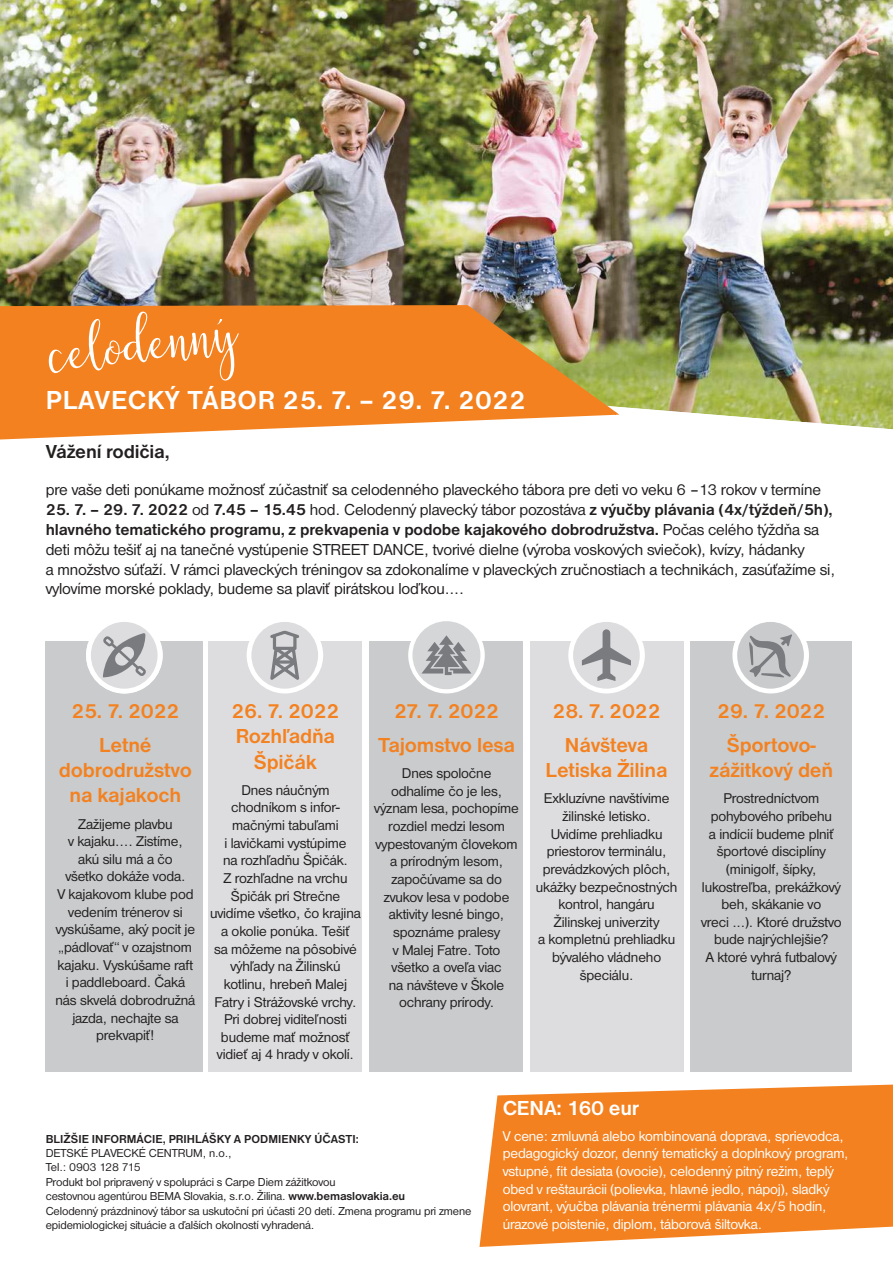
<style>
.page{position:relative;width:893px;height:1263px;background:#fff}
.page>*{position:absolute;margin:0;border:0;box-sizing:border-box;transform-origin:0 0}
.t1{font:67.95px "Lilly Mae";color:#fff}
.t2{font:700 27px "Nimbus Sans DOT";letter-spacing:.02em;color:#fff}
.t3{font:700 21px/33.8px "Nimbus Sans DOT";letter-spacing:-.01em;color:#f4811f;text-align:center}
.t4{font:700 21px "Nimbus Sans DOT";letter-spacing:-.01em;color:#fff}
.t5{font:700 19.5px "Nimbus Sans DOT";letter-spacing:-.01em;color:#221f1f}
.t6{font:16.5px/19.8px "Nimbus Sans DOT";letter-spacing:-.01em;color:#221f1f}
.t7{font:14.7px/17.7px "Nimbus Sans DOT";letter-spacing:-.01em;color:#221f1f;text-align:center}
.t8{font:14.7px/17.7px "Nimbus Sans DOT";letter-spacing:-.01em;color:#fff}
.t9{font:12px/14.4px "Nimbus Sans DOT";letter-spacing:-.01em;color:#221f1f}
.t10{font:700 12px "Nimbus Sans DOT";letter-spacing:.005em;color:#221f1f}
.s1{font-weight:700}
</style>
<div class="page">
<img style="left:0;top:0;width:893px;height:430px">
<svg style="left:0;top:304px;width:619px;height:136px;background:#e98e3b"></svg>
<div style="left:370px;top:642px;width:153px;height:430px;background:#c9cbcc"></div>
<div style="left:690px;top:642px;width:162px;height:430px;background:#c9cbcc"></div>
<div style="left:208px;top:642px;width:153px;height:430px;background:#dddddf"></div>
<div style="left:530px;top:642px;width:153px;height:430px;background:#dddddf"></div>
<div style="left:46px;top:642px;width:157px;height:430px;background:#c9cbcc"></div>
<div style="left:732px;top:617px;width:77px;height:76px;background:#fff;border-radius:50%"></div>
<div style="left:737px;top:622px;width:67px;height:67px;background:#c9cbcc;border-radius:50%"></div>
<div style="left:568px;top:617px;width:77px;height:76px;background:#fff;border-radius:50%"></div>
<div style="left:573px;top:622px;width:67px;height:67px;background:#dddddf;border-radius:50%"></div>
<div style="left:86px;top:617px;width:77px;height:76px;background:#fff;border-radius:50%"></div>
<div style="left:91px;top:622px;width:67px;height:67px;background:#dddddf;border-radius:50%"></div>
<div style="left:247px;top:617px;width:76px;height:76px;background:#fff;border-radius:50%"></div>
<div style="left:251px;top:622px;width:67px;height:67px;background:#dddddf;border-radius:50%"></div>
<div style="left:408px;top:617px;width:77px;height:76px;background:#fff;border-radius:50%"></div>
<svg style="left:103px;top:633px;width:43px;height:44px"></svg>
<svg style="left:479px;top:1084px;width:414px;height:163px;background:#f5903a"></svg>
<img style="left:268px;top:0;width:32px;height:680px">
<svg style="left:749px;top:634px;width:43px;height:43px"></svg>
<svg style="left:412px;top:621px;width:68px;height:68px"></svg>
<svg style="left:582px;top:629px;width:49px;height:52px"></svg>
<h1 class="t1" style="left:46px;top:323px;width:191px;rotate:-7deg">celodenný</h1>
<h2 class="t2" style="left:46px;top:385px;width:481px">PLAVECKÝ TÁBOR 25. 7. – 29. 7. 2022</h2>
<h3 class="t5" style="left:46px;top:442px;width:125px">Vážení rodičia,</h3>
<p class="t6" style="left:46px;top:480px;width:777px">pre vaše deti ponúkame možnosť zúčastniť sa celodenného plaveckého tábora pre deti vo veku 6 –13 rokov v termíne</p>
<p class="t6" style="left:46px;top:500px;width:791px"><span class="s1">25. 7. – 29. 7. 2022</span> od <span class="s1">7.45 – 15.45</span> hod. Celodenný plavecký tábor pozostáva <span class="s1">z výučby plávania (4x/týždeň/5h), hlavného tematického programu, z prekvapenia v podobe kajakového dobrodružstva.</span> Počas celého týždňa sa deti môžu tešiť aj na tanečné vystúpenie STREET DANCE, tvorivé dielne (výroba voskových sviečok), kvízy, hádanky<br>a množstvo súťaží. V rámci plaveckých tréningov sa zdokonalíme v plaveckých zručnostiach a technikách, zasúťažíme si, vylovíme morské poklady, budeme sa plaviť pirátskou loďkou....</p>
<h3 class="t3" style="left:71px;top:694px;width:110px">25. 7. 2022<br>Letné</h3>
<h3 class="t3" style="left:59px;top:757px;width:135px;line-height:25.2px">dobrodružstvo na kajakoch</h3>
<p class="t7" style="left:56px;top:815px;width:141px">Zažijeme plavbu<br>v kajaku…. Zistíme,<br>akú silu má a čo<br>všetko dokáže voda.<br>V kajakovom klube pod vedením trénerov si vyskúšame, aký pocit je „pádlovať“ v ozajstnom kajaku. Vyskúšame raft i paddleboard. Čaká nás skvelá dobrodružná jazda, nechajte sa prekvapiť!</p>
<h3 class="t3" style="left:231px;top:698px;width:110px;line-height:25.2px">26. 7. 2022<br>Rozhľadňa<br>Špičák</h3>
<p class="t7" style="left:210px;top:781px;width:152px">Dnes náučným chodníkom s infor&shy;mačnými tabuľami<br>i lavičkami vystúpime<br>na rozhľadňu Špičák.<br>Z rozhľadne na vrchu<br>Špičák pri Strečne uvidíme všetko, čo krajina a okolie ponúka. Tešiť<br>sa môžeme na pôsobivé výhľady na Žilinskú kotlinu, hrebeň Malej<br>Fatry i Strážovské vrchy.<br>Pri dobrej viditeľnosti budeme mať možnosť vidieť aj 4 hrady v okolí.</p>
<h3 class="t3" style="left:378px;top:694px;width:138px">27. 7. 2022<br>Tajomstvo lesa</h3>
<p class="t7" style="left:374px;top:764px;width:146px">Dnes spoločne odhalíme čo je les, význam lesa, pochopíme rozdiel medzi lesom vypestovaným človekom a prírodným lesom, započúvame sa do zvukov lesa v podobe aktivity lesné bingo, spoznáme pralesy<br>v Malej Fatre. Toto všetko a oveľa viac<br>na návšteve v Škole ochrany prírody.</p>
<h3 class="t3" style="left:553px;top:694px;width:110px">28. 7. 2022<br>Návšteva</h3>
<h3 class="t3" style="left:546px;top:753px;width:123px">Letiska Žilina</h3>
<p class="t7" style="left:536px;top:789px;width:143px">Exkluzívne navštívime žilinské letisko.<br>Uvidíme prehliadku priestorov terminálu, prevádzkových plôch, ukážky bezpečnostných kontrol, hangáru<br>Žilinskej univerzity<br>a kompletnú prehliadku bývalého vládneho špeciálu.</p>
<h3 class="t3" style="left:717px;top:694px;width:110px">29. 7. 2022<br>Športovo-</h3>
<h3 class="t3" style="left:709px;top:753px;width:125px">zážitkový deň</h3>
<p class="t7" style="left:701px;top:789px;width:142px">Prostredníctvom pohybového príbehu<br>a indícií budeme plniť športové disciplíny (minigolf, šípky, lukostreľba, prekážkový beh, skákanie vo<br>vreci ...). Ktoré družstvo bude najrýchlejšie?<br>A ktoré vyhrá futbalový turnaj?</p>
<p class="t10" style="left:46px;top:1132px;width:315px">BLIŽŠIE INFORMÁCIE, PRIHLÁŠKY A PODMIENKY ÚČASTI:</p>
<p class="t9" style="left:46px;top:1146px;width:427px">DETSKÉ PLAVECKÉ CENTRUM, n.o.,<br>Tel.: 0903 128 715<br>Produkt bol pripravený v spolupráci s Carpe Diem zážitkovou<br>cestovnou agentúrou BEMA Slovakia, s.r.o. Žilina. <span class="s1">www.bemaslovakia.eu<br></span>Celodenný prázdninový tábor sa uskutoční pri účasti 20 detí. Zmena programu pri zmene epidemiologickej situácie a ďalších okolností vyhradená.</p>
<h3 class="t4" style="left:503px;top:1097px;width:138px">CENA: 160 eur</h3>
<p class="t8" style="left:503px;top:1127px;width:347px">V cene: zmluvná alebo kombinovaná doprava, sprievodca, pedagogický dozor, denný tematický a doplnkový program, vstupné, fit desiata (ovocie), celodenný pitný režim, teplý obed v reštaurácii (polievka, hlavné jedlo, nápoj), sladký olovrant, výučba plávania trénermi plávania 4x/5 hodín, úrazové poistenie, diplom, táborová šiltovka.</p>
</div>
